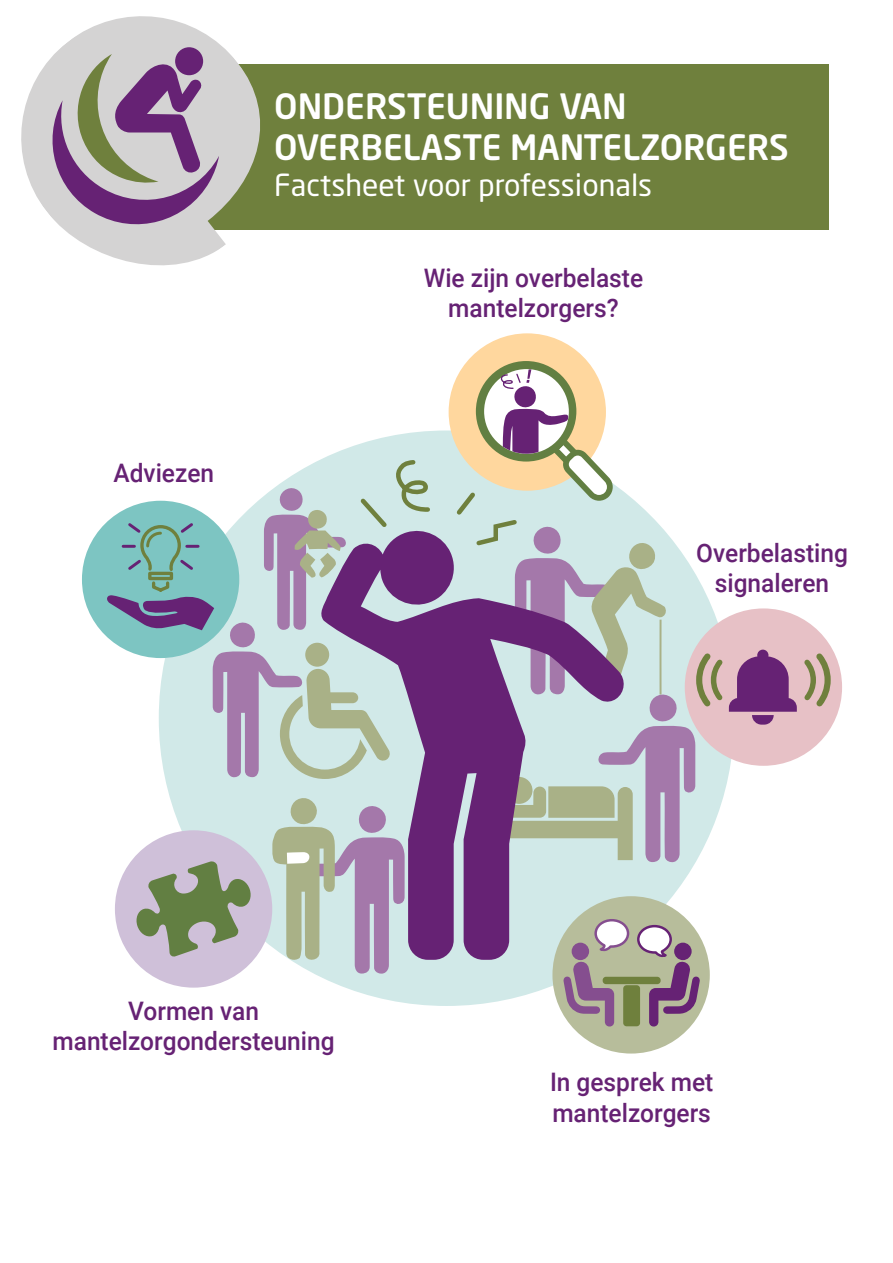
<style>
.page{position:relative;width:893px;height:1263px;background:#fff}
.page>*{position:absolute;margin:0;border:0;box-sizing:border-box;transform-origin:0 0}
._1__Titel{font:500 34.5px/41.4px "Neo Sans W1 G";color:#fff}
._1__Titel-2{font:30px "Neo Sans W1 G";color:#fff}
._3__Txt{font:500 25.5px/30.6px "Roboto";color:#662274;text-align:center;scale:.96 1}
</style>
<div class="page">
<div style="left:79px;top:64px;width:750px;height:166px;background:#6f803d"></div>
<svg style="left:21px;top:16px;width:239px;height:250px;fill:#d4d3d3"></svg>
<div style="left:175px;top:47px;width:28px;height:28px;background:#662274;border-radius:50%"></div>
<svg style="left:41px;top:54px;width:178px;height:182px"></svg>
<div style="left:449px;top:333px;width:157px;height:158px;background:#ffd79e;border-radius:50%"></div>
<div style="left:552px;top:896px;width:158px;height:157px;background:#b7bd9b;border-radius:50%"></div>
<div style="left:82px;top:501px;width:157px;height:157px;background:#7dc5c2;border-radius:50%"></div>
<svg style="left:107px;top:361px;width:727px;height:667px"></svg>
<p class="_1__Titel" style="left:274px;top:85px;width:516px">ONDERSTEUNING VAN<br>OVERBELASTE MANTELZORGERS</p>
<p class="_1__Titel-2" style="left:274px;top:167px;width:379px">Factsheet voor professionals</p>
<p class="_3__Txt" style="left:114px;top:456px;width:106px">Adviezen</p>
<p class="_3__Txt" style="left:424px;top:261px;width:230px">Wie zijn overbelaste mantelzorgers?</p>
<p class="_3__Txt" style="left:696px;top:536px;width:159px">Overbelasting signaleren</p>
<p class="_3__Txt" style="left:52px;top:994px;width:295px">Vormen van mantelzorgondersteuning</p>
<p class="_3__Txt" style="left:550px;top:1066px;width:172px;text-align:left">In gesprek met mantelzorgers</p>
</div>
